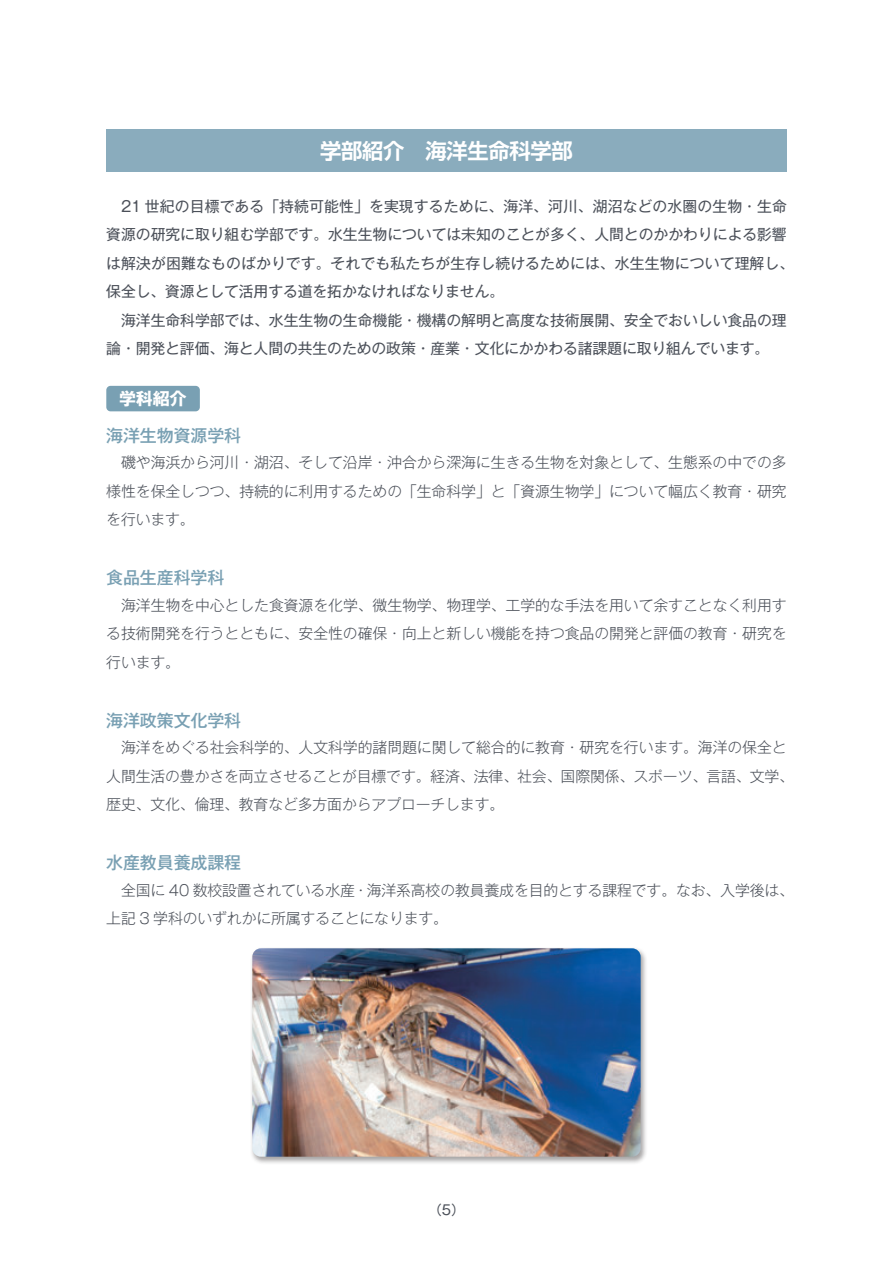
<style>
.page{position:relative;width:893px;height:1263px;background:#fff}
.page>*{position:absolute;margin:0;border:0;box-sizing:border-box;transform-origin:0 0}
.t1{font:700 21.3px "Shin Go Pr 6 N De";letter-spacing:-.01em;color:#fff}
.t2{font:500 16.95px "Gothic MB101 Pr 6 N";letter-spacing:-.01em;color:#79a0b3}
.t3{font:700 16.95px "Gothic MB101 Pr 6 N";color:#fff}
.t4{font:300 14.85px/28.5px "Gothic MB101 Pr 6 N";letter-spacing:-.01em;color:#4b5059;text-align:justify}
.t5{font:14.85px/28.5px "Gothic MB101 Pr 6 N";letter-spacing:-.005em;color:#4b5059}
.t6{font:13.5px "Gothic MB101 Pr 6 N";color:#4b5059}
</style>
<div class="page">
<div style="left:106px;top:386px;width:94px;height:25px;background:#79a0b3;border-radius:4px"></div>
<div style="left:250px;top:947px;width:398px;height:218px;background:#231f20;opacity:.4"></div>
<img style="left:252px;top:948px;width:389px;height:209px">
<div style="left:106px;top:130px;width:681px;height:42px;background:#8aacbd"></div>
<h1 class="t1" style="left:320px;top:133px;width:254px">学部紹介　海洋生命科学部</h1>
<p class="t5" style="left:106px;top:191px;width:689px">　21 世紀の目標である「持続可能性」を実現するために、海洋、河川、湖沼などの水圏の生物・生命資源の研究に取り組む学部です。水生生物については未知のことが多く、人間とのかかわりによる影響は解決が困難なものばかりです。それでも私たちが生存し続けるためには、水生生物について理解し、保全し、資源として活用する道を拓かなければなりません。<br>　海洋生命科学部では、水生生物の生命機能・機構の解明と高度な技術展開、安全でおいしい食品の理論・開発と評価、海と人間の共生のための政策・産業・文化にかかわる諸課題に取り組んでいます。</p>
<p class="t3" style="left:119px;top:384px;width:69px">学科紹介</p>
<p class="t2" style="left:106px;top:421px;width:153px">海洋生物資源学科　</p>
<p class="t4" style="left:106px;top:447px;width:682px">　磯や海浜から河川・湖沼、そして沿岸・沖合から深海に生きる生物を対象として、生態系の中での多様性を保全しつつ、持続的に利用するための「生命科学」と「資源生物学」について幅広く教育・研究を行います。</p>
<p class="t2" style="left:106px;top:564px;width:136px">食品生産科学科　</p>
<p class="t4" style="left:106px;top:590px;width:682px">　海洋生物を中心とした食資源を化学、微生物学、物理学、工学的な手法を用いて余すことなく利用する技術開発を行うとともに、安全性の確保・向上と新しい機能を持つ食品の開発と評価の教育・研究を行います。</p>
<p class="t2" style="left:106px;top:706px;width:153px">海洋政策文化学科　</p>
<p class="t4" style="left:106px;top:732px;width:689px;text-align:left">　海洋をめぐる社会科学的、人文科学的諸問題に関して総合的に教育・研究を行います。海洋の保全と人間生活の豊かさを両立させることが目標です。経済、法律、社会、国際関係、スポーツ、言語、文学、歴史、文化、倫理、教育など多方面からアプローチします。</p>
<p class="t2" style="left:106px;top:849px;width:153px">水産教員養成課程　</p>
<p class="t4" style="left:106px;top:875px;width:689px">　全国に 40 数校設置されている水産・海洋系高校の教員養成を目的とする課程です。なお、入学後は、上記 3 学科のいずれかに所属することになります。</p>
<p class="t6" style="left:428px;top:1199px;width:38px">（5）</p>
</div>
